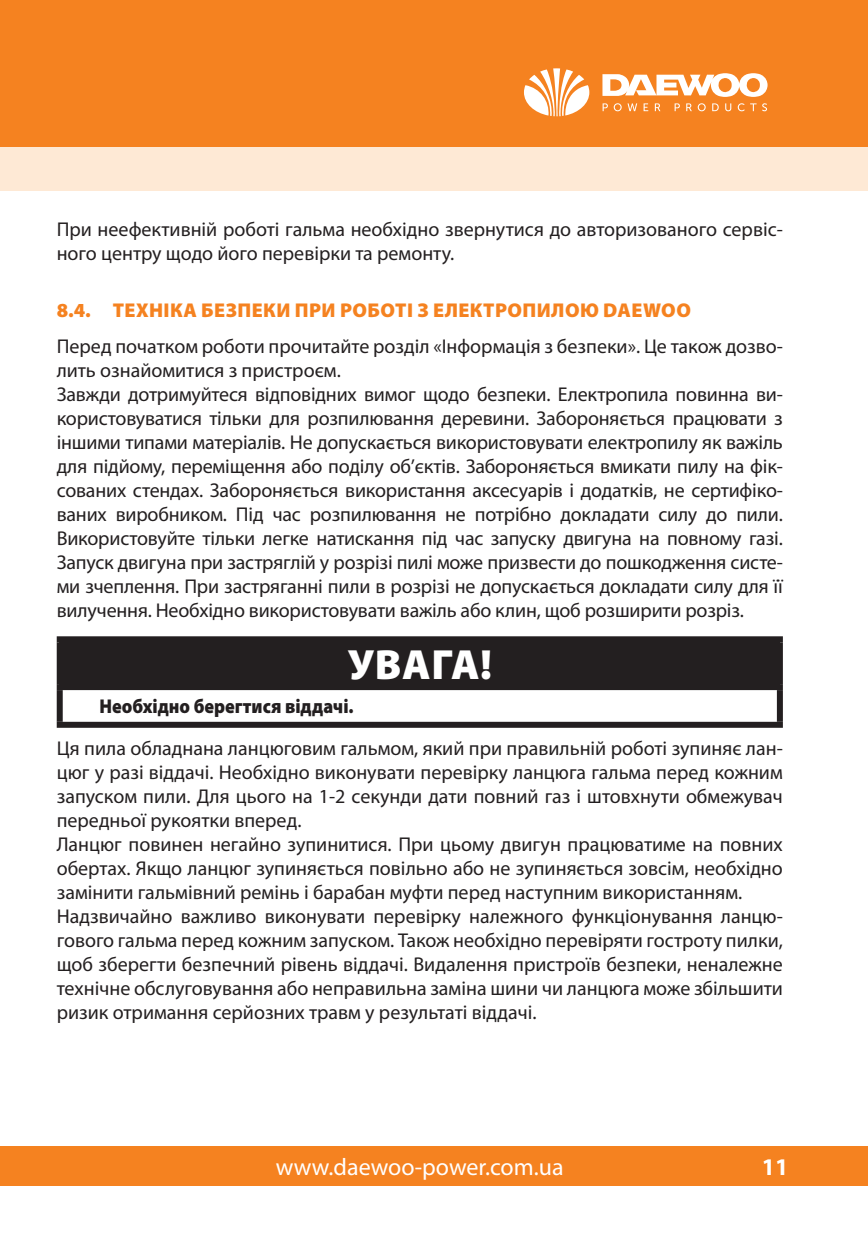
<style>
.page{position:relative;width:868px;height:1248px;background:#fff}
.page>*{position:absolute;margin:0;border:0;box-sizing:border-box;transform-origin:0 0}
.t1{font:900 42.4px "Myriad Pro";letter-spacing:.02em;color:#fff}
.t2{font:24px "Myriad Pro";color:#fff}
.t3{font:700 24px "Myriad Pro";color:#fff}
.t4{font:20px/24px "Myriad Pro";letter-spacing:-.005em;color:#231f20}
.t5{font:900 20px "Myriad Pro";letter-spacing:.02em;color:#f58220}
.t6{font:900 20px "Myriad Pro";color:#231f20;scale:.9 1}
</style>
<div class="page">
<div style="left:0;top:0;width:867px;height:147px;background:#f58220"></div>
<svg style="left:524px;top:68px;width:65px;height:48px"></svg>
<svg style="left:602px;top:73px;width:165px;height:24px"></svg>
<svg style="left:602px;top:103px;width:5px;height:8px"></svg>
<svg style="left:613px;top:103px;width:8px;height:8px"></svg>
<svg style="left:627px;top:103px;width:10px;height:8px"></svg>
<svg style="left:643px;top:103px;width:5px;height:8px"></svg>
<svg style="left:654px;top:103px;width:6px;height:8px"></svg>
<svg style="left:674px;top:103px;width:5px;height:8px"></svg>
<svg style="left:686px;top:103px;width:5px;height:8px"></svg>
<svg style="left:697px;top:103px;width:8px;height:8px"></svg>
<svg style="left:712px;top:103px;width:6px;height:8px"></svg>
<svg style="left:725px;top:103px;width:6px;height:8px"></svg>
<svg style="left:737px;top:103px;width:7px;height:8px"></svg>
<svg style="left:750px;top:103px;width:6px;height:8px"></svg>
<svg style="left:762px;top:103px;width:5px;height:8px"></svg>
<div style="left:0;top:1145px;width:867px;height:40px;background:#f58220"></div>
<div style="left:0;top:147px;width:867px;height:44px;background:#fee9d5"></div>
<div style="left:60px;top:639px;width:719px;height:48px;background:#231f20"></div>
<div style="left:57px;top:636px;width:725px;height:6px;background:#231f20"></div>
<div style="left:57px;top:642px;width:6px;height:42px;background:#231f20"></div>
<div style="left:776px;top:642px;width:6px;height:42px;background:#231f20"></div>
<div style="left:57px;top:684px;width:725px;height:6px;background:#231f20"></div>
<div style="left:57px;top:690px;width:6px;height:31px;background:#231f20"></div>
<div style="left:776px;top:690px;width:6px;height:31px;background:#231f20"></div>
<div style="left:57px;top:721px;width:725px;height:6px;background:#231f20"></div>
<p class="t4" style="left:57px;top:217px;width:727px">При неефективній роботі гальма необхідно звернутися до авторизованого сервіс&shy;ного центру щодо його перевірки та ремонту.</p>
<p class="t5" style="left:57px;top:297px;width:635px">8.4. ТЕХНІКА БЕЗПЕКИ ПРИ РОБОТІ З ЕЛЕКТРОПИЛОЮ DAEWOO</p>
<p class="t4" style="left:57px;top:334px;width:727px">Перед початком роботи прочитайте розділ «Інформація з безпеки». Це також дозво&shy;лить ознайомитися з пристроєм.<br>Завжди дотримуйтеся відповідних вимог щодо безпеки. Електропила повинна ви&shy;користовуватися тільки для розпилювання деревини. Забороняється працювати з іншими типами матеріалів. Не допускається використовувати електропилу як важіль для підйому, переміщення або поділу об’єктів. Забороняється вмикати пилу на фік&shy;сованих стендах. Забороняється використання аксесуарів і додатків, не сертифіко&shy;ваних виробником. Під час розпилювання не потрібно докладати силу до пили.<br>Використовуйте тільки легке натискання під час запуску двигуна на повному газі.<br>Запуск двигуна при застряглій у розрізі пилі може призвести до пошкодження систе&shy;ми зчеплення. При застряганні пили в розрізі не допускається докладати силу для її вилучення. Необхідно використовувати важіль або клин, щоб розширити розріз.</p>
<h1 class="t1" style="left:348px;top:636px;width:146px">УВАГА!</h1>
<p class="t6" style="left:99px;top:693px;width:284px">Необхідно берегтися віддачі.</p>
<p class="t4" style="left:57px;top:736px;width:727px">Ця пила обладнана ланцюговим гальмом, який при правильній роботі зупиняє лан&shy;цюг у разі віддачі. Необхідно виконувати перевірку ланцюга гальма перед кожним запуском пили. Для цього на 1-2 секунди дати повний газ і штовхнути обмежувач передньої рукоятки вперед.<br>Ланцюг повинен негайно зупинитися. При цьому двигун працюватиме на повних обертах. Якщо ланцюг зупиняється повільно або не зупиняється зовсім, необхідно замінити гальмівний ремінь і барабан муфти перед наступним використанням.<br>Надзвичайно важливо виконувати перевірку належного функціонування ланцю&shy;гового гальма перед кожним запуском. Також необхідно перевіряти гостроту пилки, щоб зберегти безпечний рівень віддачі. Видалення пристроїв безпеки, неналежне технічне обслуговування або неправильна заміна шини чи ланцюга може збільшити ризик отримання серйозних травм у результаті віддачі.</p>
<p class="t2" style="left:276px;top:1151px;width:289px">www.daewoo-power.com.ua</p>
<p class="t3" style="left:761px;top:1150px;width:28px">11</p>
</div>
